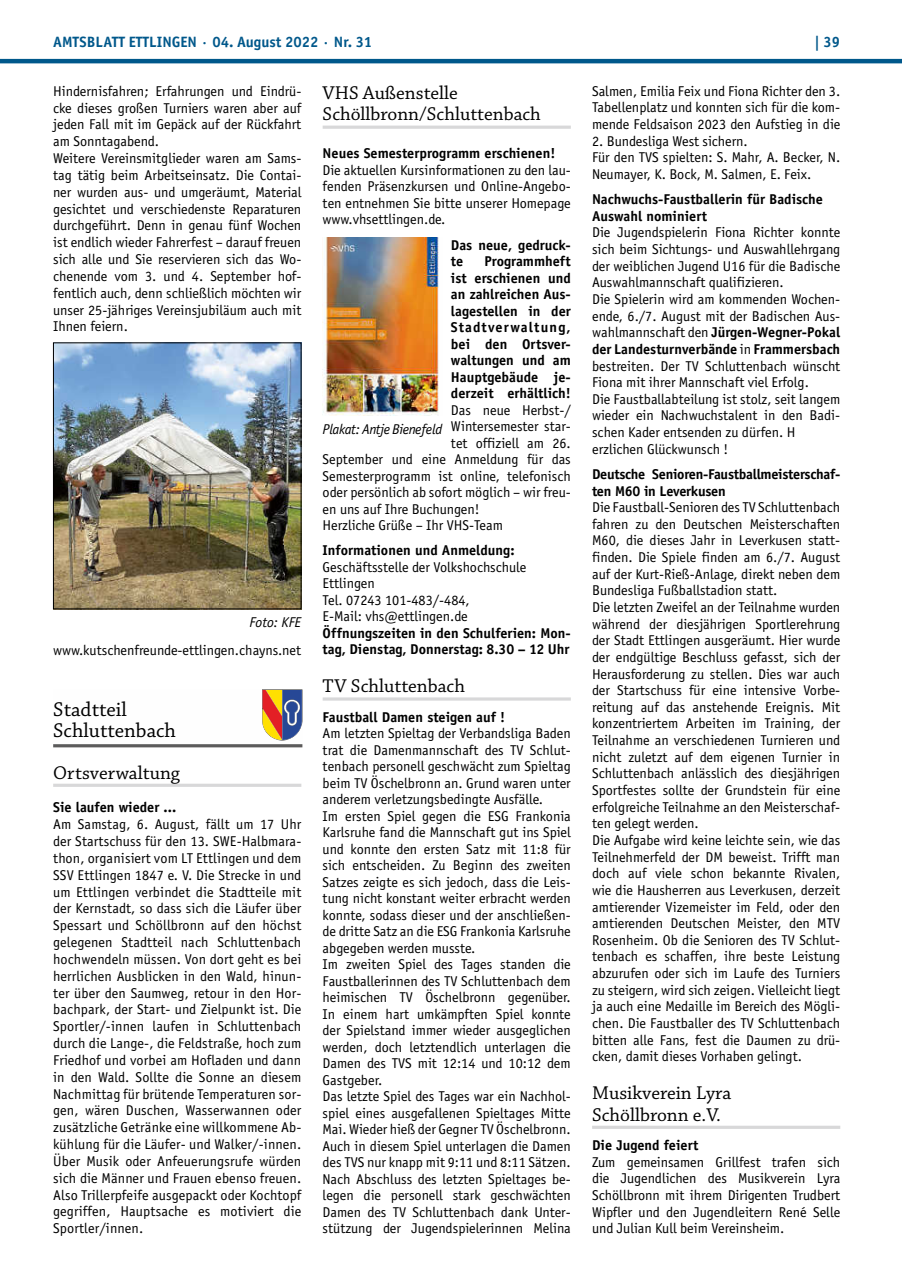
<style>
.page{position:relative;width:902px;height:1280px;background:#fff}
.page>*{position:absolute;margin:0;border:0;box-sizing:border-box;transform-origin:0 0}
.t1{font:21px/21px "Chaparral Pro";color:#000}
.t2{font:19.5px/21px "Chaparral Pro";color:#000}
.t3{font:700 15px "Officina Sans";color:#00588b}
.t4{font:14.25px/16.6px "Officina Sans";color:#000}
.t5{font:700 14.25px/16.5px "Officina Sans";color:#000}
.t6{font:700 14.25px/16.6px "Officina Sans";letter-spacing:-.02em;color:#000}
.t7{font:italic 14.25px "Officina Sans";letter-spacing:-.02em;color:#000}
.s1{font-weight:700}
</style>
<div class="page">
<hr style="left:0;top:59px;width:901px;height:4px;background:#00588b">
<hr style="left:53px;top:784px;width:248px;height:3px;background:#d8d8d9">
<img style="left:55px;top:345px;width:244px;height:262px">
<div style="left:53px;top:343px;width:248px;height:266px;border:1px solid #000"></div>
<hr style="left:53px;top:744px;width:249px;height:3px;background:#5c5b5b">
<svg style="left:262px;top:689px;width:40px;height:51px;background:#a07c6b"></svg>
<hr style="left:322px;top:126px;width:248px;height:3px;background:#d8d8d9">
<svg style="left:322px;top:697px;width:248px;height:4px"></svg>
<img style="left:322px;top:238px;width:117px;height:178px">
<hr style="left:592px;top:1126px;width:248px;height:3px;background:#d8d8d9">
<p class="t3" style="left:53px;top:32px;width:320px">AMTSBLATT ETTLINGEN · 04. August 2022 · Nr. 31</p>
<p class="t3" style="left:814px;top:32px;width:28px">| 39</p>
<p class="t4" style="left:53px;top:83px;width:250px">Hindernisfahren; Erfahrungen und Eindrü&shy;cke dieses großen Turniers waren aber auf jeden Fall mit im Gepäck auf der Rückfahrt am Sonntagabend.<br>Weitere Vereinsmitglieder waren am Sams&shy;tag tätig beim Arbeitseinsatz. Die Contai&shy;ner wurden aus- und umgeräumt, Material gesichtet und verschiedenste Reparaturen durchgeführt. Denn in genau fünf Wochen ist endlich wieder Fahrerfest – darauf freuen sich alle und Sie reservieren sich das Wo&shy;chenende vom 3. und 4. September hof&shy;fentlich auch, denn schließlich möchten wir unser 25-jähriges Vereinsjubiläum auch mit Ihnen feiern.</p>
<p class="t4" style="left:592px;top:83px;width:250px;text-align:justify">Salmen, Emilia Feix und Fiona Richter den 3.<br>Tabellenplatz und konnten sich für die kom&shy;mende Feldsaison 2023 den Aufstieg in die</p>
<p class="t4" style="left:592px;top:133px;width:250px">2. Bundesliga West sichern.<br>Für den TVS spielten: S. Mahr, A. Becker, N.<br>Neumayer, K. Bock, M. Salmen, E. Feix.</p>
<p class="t5" style="left:592px;top:191px;width:232px">Nachwuchs-Faustballerin für Badische<br>Auswahl nominiert</p>
<p class="t4" style="left:592px;top:224px;width:250px">Die Jugendspielerin Fiona Richter konnte sich beim Sichtungs- und Auswahllehrgang der weiblichen Jugend U16 für die Badische Auswahlmannschaft qualifizieren.<br>Die Spielerin wird am kommenden Wochen&shy;ende, 6./7. August mit der Badischen Aus&shy;wahlmannschaft den <span class="s1">Jürgen-Wegner-Pokal der Landesturnverbände</span> in <span class="s1">Frammersbach </span>bestreiten. Der TV Schluttenbach wünscht Fiona mit ihrer Mannschaft viel Erfolg.<br>Die Faustballabteilung ist stolz, seit langem wieder ein Nachwuchstalent in den Badi&shy;schen Kader entsenden zu dürfen. H erzlichen Glückwunsch !</p>
<p class="t6" style="left:592px;top:465px;width:250px">Deutsche Senioren-Faustballmeisterschaf&shy;ten M60 in Leverkusen</p>
<p class="t4" style="left:592px;top:499px;width:250px">Die Faustball-Senioren des TV Schluttenbach fahren zu den Deutschen Meisterschaften M60, die dieses Jahr in Leverkusen statt&shy;finden. Die Spiele finden am 6./7. August auf der Kurt-Rieß-Anlage, direkt neben dem Bundesliga Fußballstadion statt.<br>Die letzten Zweifel an der Teilnahme wurden während der diesjährigen Sportlerehrung der Stadt Ettlingen ausgeräumt. Hier wurde der endgültige Beschluss gefasst, sich der Herausforderung zu stellen. Dies war auch der Startschuss für eine intensive Vorbe&shy;reitung auf das anstehende Ereignis. Mit konzentriertem Arbeiten im Training, der Teilnahme an verschiedenen Turnieren und nicht zuletzt auf dem eigenen Turnier in Schluttenbach anlässlich des diesjährigen Sportfestes sollte der Grundstein für eine erfolgreiche Teilnahme an den Meisterschaf&shy;ten gelegt werden.<br>Die Aufgabe wird keine leichte sein, wie das Teilnehmerfeld der DM beweist. Trifft man doch auf viele schon bekannte Rivalen, wie die Hausherren aus Leverkusen, derzeit amtierender Vizemeister im Feld, oder den amtierenden Deutschen Meister, den MTV Rosenheim. Ob die Senioren des TV Schlut&shy;tenbach es schaffen, ihre beste Leistung abzurufen oder sich im Laufe des Turniers zu steigern, wird sich zeigen. Vielleicht liegt ja auch eine Medaille im Bereich des Mögli&shy;chen. Die Faustballer des TV Schluttenbach bitten alle Fans, fest die Daumen zu drü&shy;cken, damit dieses Vorhaben gelingt.</p>
<h2 class="t2" style="left:592px;top:1083px;width:141px">Musikverein Lyra<br>Schöllbronn e.V.</h2>
<p class="t5" style="left:592px;top:1137px;width:108px">Die Jugend feiert</p>
<p class="t4" style="left:592px;top:1153px;width:250px;text-align:justify">Zum gemeinsamen Grillfest trafen sich die Jugendlichen des Musikverein Lyra Schöllbronn mit ihrem Dirigenten Trudbert Wipfler und den Jugendleitern René Selle und Julian Kull beim Vereinsheim.</p>
<h2 class="t2" style="left:322px;top:84px;width:220px">VHS Außenstelle<br>Schöllbronn/Schluttenbach</h2>
<p class="t5" style="left:322px;top:145px;width:234px">Neues Semesterprogramm erschienen!</p>
<p class="t4" style="left:322px;top:162px;width:250px;text-align:justify">Die aktuellen Kursinformationen zu den lau&shy;fenden Präsenzkursen und Online-Angebo&shy;ten entnehmen Sie bitte unserer Homepage www.vhsettlingen.de.</p>
<p class="t5" style="left:451px;top:236px;width:121px">Das neue, gedruck&shy;te</p>
<p class="t5" style="left:451px;top:253px;width:121px;text-align:justify;text-indent:33px">Programmheft ist erschienen und an zahlreichen Aus&shy;lagestellen in der Stadtverwaltung, bei den Ortsver&shy;waltungen und am Hauptgebäude je&shy;derzeit erhältlich!</p>
<p class="t4" style="left:451px;top:402px;width:121px">Das neue Herbst-/</p>
<p class="t4" style="left:451px;top:418px;width:121px">Wintersemester star-</p>
<p class="t4" style="left:451px;top:435px;width:121px">tet offiziell am 26.</p>
<p class="t4" style="left:322px;top:451px;width:250px">September und eine Anmeldung für das</p>
<p class="t4" style="left:322px;top:468px;width:250px">Semesterprogramm ist online, telefonisch</p>
<p class="t4" style="left:322px;top:484px;width:250px">oder persönlich ab sofort möglich – wir freu-</p>
<p class="t4" style="left:322px;top:501px;width:158px">en uns auf Ihre Buchungen!</p>
<p class="t4" style="left:322px;top:517px;width:182px">Herzliche Grüße – Ihr VHS-Team</p>
<p class="t5" style="left:322px;top:542px;width:193px">Informationen und Anmeldung:</p>
<p class="t4" style="left:322px;top:559px;width:205px">Geschäftsstelle der Volkshochschule<br>Ettlingen<br>Tel. 07243 101-483/-484,<br>E-Mail: vhs@ettlingen.de</p>
<p class="t5" style="left:322px;top:624px;width:250px">Öffnungszeiten in den Schulferien: Mon&shy;tag, Dienstag, Donnerstag: 8.30 – 12 Uhr</p>
<h2 class="t2" style="left:322px;top:676px;width:144px">TV Schluttenbach</h2>
<p class="t5" style="left:322px;top:708px;width:184px">Faustball Damen steigen auf !</p>
<p class="t4" style="left:322px;top:725px;width:250px">Am letzten Spieltag der Verbandsliga Baden trat die Damenmannschaft des TV Schlut&shy;tenbach personell geschwächt zum Spieltag beim TV Öschelbronn an. Grund waren unter anderem verletzungsbedingte Ausfälle.<br>Im ersten Spiel gegen die ESG Frankonia Karlsruhe fand die Mannschaft gut ins Spiel und konnte den ersten Satz mit 11:8 für sich entscheiden. Zu Beginn des zweiten Satzes zeigte es sich jedoch, dass die Leis&shy;tung nicht konstant weiter erbracht werden konnte, sodass dieser und der anschließen&shy;de dritte Satz an die ESG Frankonia Karlsruhe abgegeben werden musste.<br>Im zweiten Spiel des Tages standen die Faustballerinnen des TV Schluttenbach dem heimischen TV Öschelbronn gegenüber.<br>In einem hart umkämpften Spiel konnte der Spielstand immer wieder ausgeglichen werden, doch letztendlich unterlagen die Damen des TVS mit 12:14 und 10:12 dem Gastgeber.<br>Das letzte Spiel des Tages war ein Nachhol&shy;spiel eines ausgefallenen Spieltages Mitte Mai. Wieder hieß der Gegner TV Öschelbronn.<br>Auch in diesem Spiel unterlagen die Damen des TVS nur knapp mit 9:11 und 8:11 Sätzen.<br>Nach Abschluss des letzten Spieltages be&shy;legen die personell stark geschwächten Damen des TV Schluttenbach dank Unter&shy;stützung der Jugendspielerinnen Melina</p>
<p class="t7" style="left:322px;top:421px;width:121px">Plakat: Antje Bienefeld</p>
<p class="t7" style="left:249px;top:614px;width:53px">Foto: KFE</p>
<p class="t4" style="left:53px;top:642px;width:249px">www.kutschenfreunde-ettlingen.chayns.net</p>
<h1 class="t1" style="left:53px;top:699px;width:124px">Stadtteil<br>Schluttenbach</h1>
<h2 class="t2" style="left:53px;top:763px;width:128px">Ortsverwaltung</h2>
<p class="t5" style="left:53px;top:799px;width:125px">Sie laufen wieder ...</p>
<p class="t4" style="left:53px;top:816px;width:250px;text-align:justify">Am Samstag, 6. August, fällt um 17 Uhr der Startschuss für den 13. SWE-Halbmara&shy;thon, organisiert vom LT Ettlingen und dem SSV Ettlingen 1847 e. V. Die Strecke in und um Ettlingen verbindet die Stadtteile mit der Kernstadt, so dass sich die Läufer über Spessart und Schöllbronn auf den höchst gelegenen Stadtteil nach Schluttenbach hochwendeln müssen. Von dort geht es bei herrlichen Ausblicken in den Wald, hinun&shy;ter über den Saumweg, retour in den Hor&shy;bachpark, der Start- und Zielpunkt ist. Die Sportler/-innen laufen in Schluttenbach durch die Lange-, die Feldstraße, hoch zum Friedhof und vorbei am Hofladen und dann in den Wald. Sollte die Sonne an diesem Nachmittag für brütende Temperaturen sor&shy;gen, wären Duschen, Wasserwannen oder zusätzliche Getränke eine willkommene Ab&shy;kühlung für die Läufer- und Walker/-innen.<br>Über Musik oder Anfeuerungsrufe würden sich die Männer und Frauen ebenso freuen.<br>Also Trillerpfeife ausgepackt oder Kochtopf gegriffen, Hauptsache es motiviert die Sportler/innen.</p>
</div>
